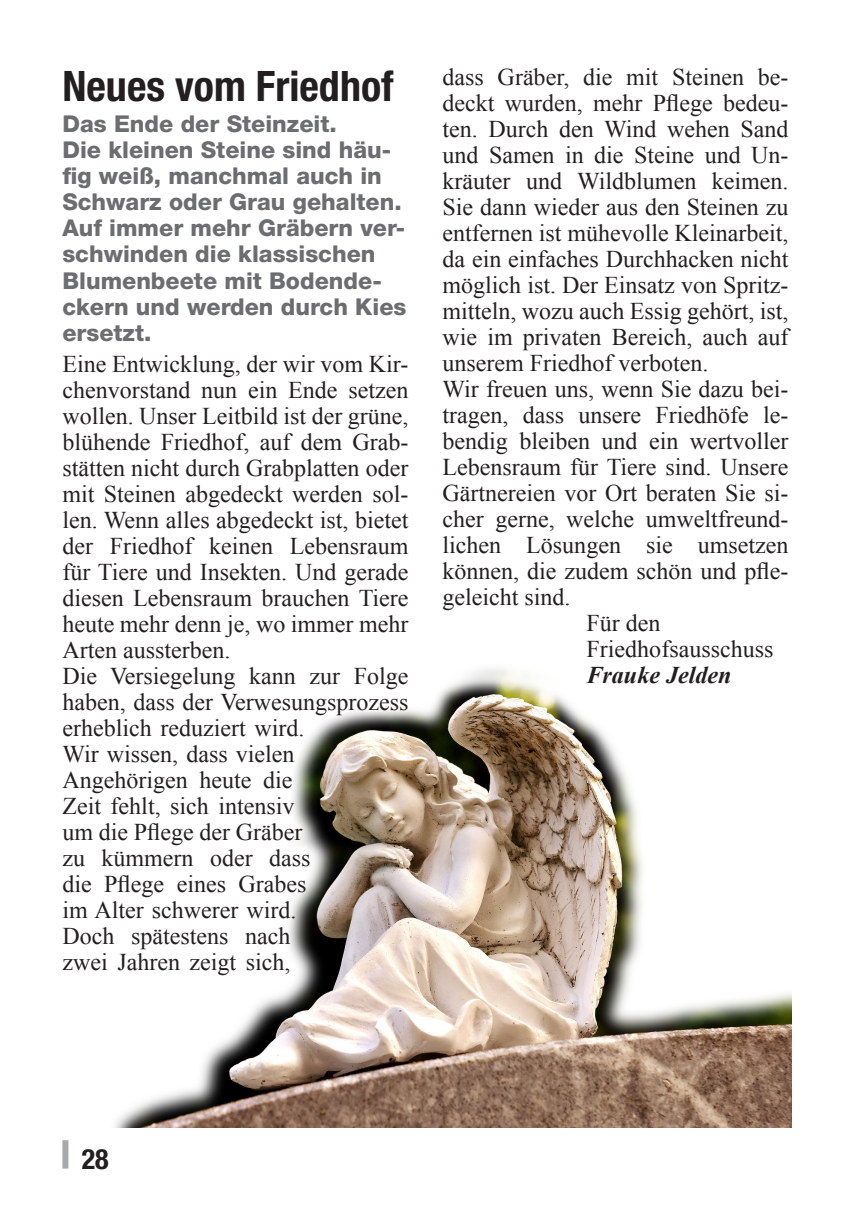
<style>
.page{position:relative;width:851px;height:1214px;background:#fff}
.page>*{position:absolute;margin:0;border:0;box-sizing:border-box;transform-origin:0 0}
.t1{font:700 condensed 42px "Helvetica Neue";color:#231f20}
.t2{font:700 condensed 28px "Helvetica Neue";color:#231f20}
.t3{font:24px/26px "Times New Roman";color:#231f20}
.t4{font:italic 700 24px "Times New Roman";color:#231f20}
.t5{font:800 23.2px/26px "Helvetica Neue";color:#6c6d70}
</style>
<div class="page">
<div style="left:62px;top:1140px;width:6px;height:28px;background:#a8a9ad"></div>
<img style="left:115px;top:668px;width:676px;height:459px">
<h1 class="t1" style="left:62px;top:60px;width:333px">Neues vom Friedhof</h1>
<p class="t5" style="left:62px;top:111px;width:345px">Das Ende der Steinzeit.<br>Die kleinen Steine sind häu&shy;fig weiß, manchmal auch in<br>Schwarz oder Grau gehalten.<br>Auf immer mehr Gräbern ver&shy;schwinden die klassischen<br>Blumenbeete mit Bodende&shy;ckern und werden durch Kies ersetzt.</p>
<p class="t3" style="left:62px;top:351px;width:347px">Eine Entwicklung, der wir vom Kir&shy;chenvorstand nun ein Ende setzen wollen. Unser Leitbild ist der grüne, blühende Friedhof, auf dem Grab&shy;stätten nicht durch Grabplatten oder mit Steinen abgedeckt werden sol&shy;len. Wenn alles abgedeckt ist, bietet der Friedhof keinen Lebensraum für Tiere und Insekten. Und gerade diesen Lebensraum brauchen Tiere heute mehr denn je, wo immer mehr<br>Arten aussterben.<br>Die Versiegelung kann zur Folge haben, dass der Verwesungsprozess erheblich reduziert wird.<br>Wir wissen, dass vielen<br>Angehörigen heute die<br>Zeit fehlt, sich intensiv<br>um die Pflege der Gräber<br>zu kümmern oder dass<br>die Pflege eines Grabes<br>im Alter schwerer wird.<br>Doch spätestens nach<br>zwei Jahren zeigt sich,</p>
<p class="t3" style="left:442px;top:63px;width:347px">dass Gräber, die mit Steinen be-</p>
<p class="t3" style="left:442px;top:89px;width:347px">deckt wurden, mehr Pflege bedeu-</p>
<p class="t3" style="left:442px;top:115px;width:347px">ten. Durch den Wind wehen Sand</p>
<p class="t3" style="left:442px;top:141px;width:347px">und Samen in die Steine und Un-</p>
<p class="t3" style="left:442px;top:167px;width:347px">kräuter und Wildblumen keimen.</p>
<p class="t3" style="left:442px;top:193px;width:347px">Sie dann wieder aus den Steinen zu</p>
<p class="t3" style="left:442px;top:219px;width:347px">entfernen ist mühevolle Kleinarbeit,</p>
<p class="t3" style="left:442px;top:245px;width:347px">da ein einfaches Durchhacken nicht</p>
<p class="t3" style="left:442px;top:271px;width:347px">möglich ist. Der Einsatz von Spritz-</p>
<p class="t3" style="left:442px;top:297px;width:347px">mitteln, wozu auch Essig gehört, ist,</p>
<p class="t3" style="left:442px;top:323px;width:347px">wie im privaten Bereich, auch auf</p>
<p class="t3" style="left:442px;top:349px;width:267px">unserem Friedhof verboten.</p>
<p class="t3" style="left:442px;top:375px;width:347px">Wir freuen uns, wenn Sie dazu bei-</p>
<p class="t3" style="left:442px;top:401px;width:347px">tragen, dass unsere Friedhöfe le-</p>
<p class="t3" style="left:442px;top:427px;width:347px">bendig bleiben und ein wertvoller</p>
<p class="t3" style="left:442px;top:453px;width:347px">Lebensraum für Tiere sind. Unsere</p>
<p class="t3" style="left:442px;top:479px;width:347px">Gärtnereien vor Ort beraten Sie si-</p>
<p class="t3" style="left:442px;top:505px;width:347px">cher gerne, welche umweltfreund-</p>
<p class="t3" style="left:442px;top:531px;width:347px">lichen Lösungen sie umsetzen</p>
<p class="t3" style="left:442px;top:557px;width:347px">können, die zudem schön und pfle-</p>
<p class="t3" style="left:442px;top:583px;width:129px">geleicht sind.</p>
<p class="t3" style="left:586px;top:609px;width:75px">Für den</p>
<p class="t3" style="left:586px;top:635px;width:188px">Friedhofsausschuss</p>
<p class="t4" style="left:586px;top:658px;width:146px">Frauke Jelden</p>
<p class="t2" style="left:82px;top:1141px;width:28px">28</p>
</div>
